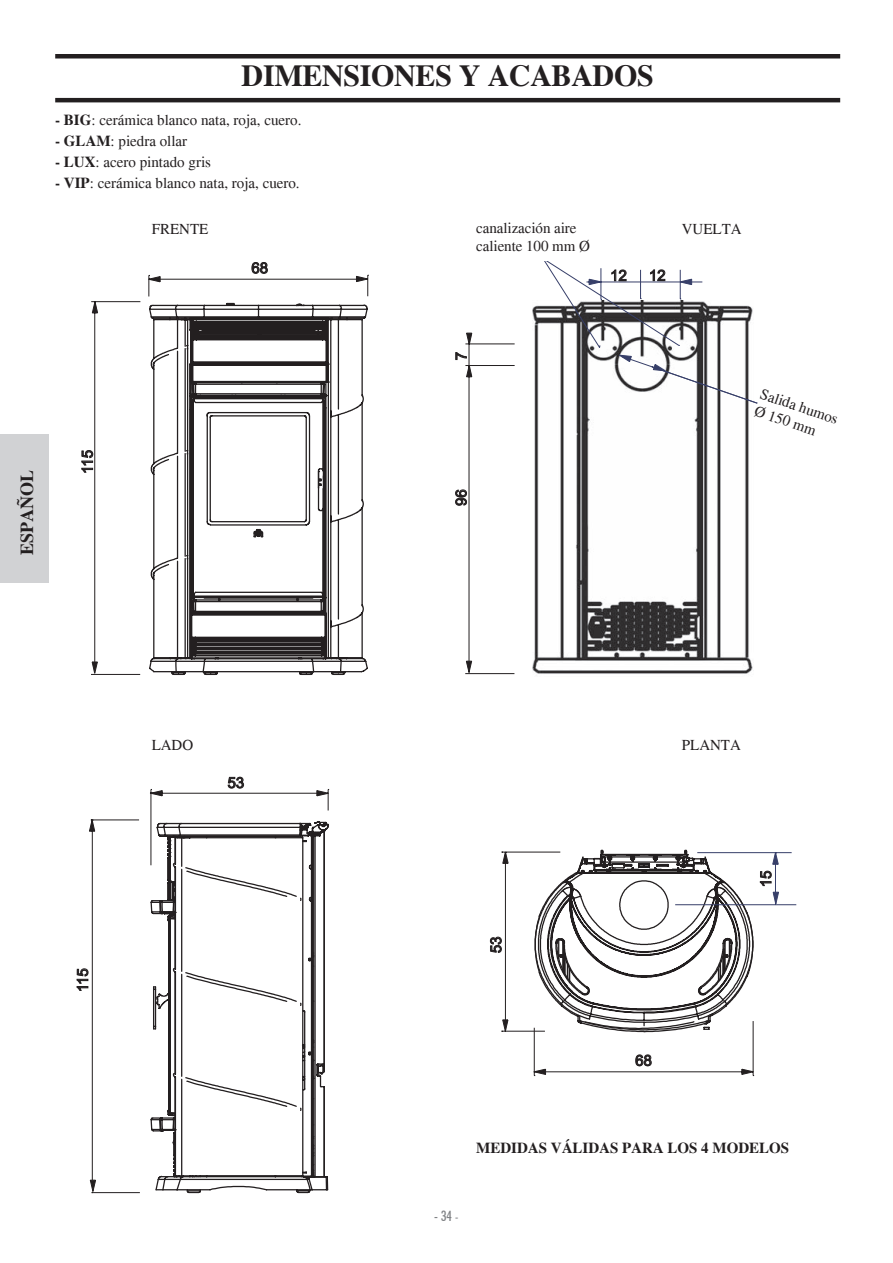
<style>
.page{position:relative;width:893px;height:1263px;background:#fff}
.page>*{position:absolute;margin:0;border:0;box-sizing:border-box;transform-origin:0 0}
.t1{font:700 30px "Times";letter-spacing:-.01em;color:#231f20}
.t2{font:700 18px "Times";color:#231f20}
.t3{font:15px/18px "Times";color:#231f20}
.t4{font:15px/16.8px "Arial";color:#231f20}
.t5{font:700 15px "Times";color:#231f20}
.t6{font:500 condensed 14.25px "Futura BT";color:#808285}
.s1{font-weight:700}
.s2{font-size:12px}
</style>
<div class="page">
<div style="left:0;top:434px;width:48px;height:149px;background:#d1d2d4"></div>
<div style="left:55px;top:54px;width:785px;height:5px;background:#231f20"></div>
<hr style="left:55px;top:98px;width:785px;height:4px;background:#231f20">
<svg style="left:82px;top:301px;width:58px;height:374px"></svg>
<hr style="left:91px;top:674px;width:48px;height:1px;background:#231f20">
<svg style="left:148px;top:262px;width:220px;height:35px"></svg>
<svg style="left:149px;top:302px;width:219px;height:42px"></svg>
<svg style="left:149px;top:344px;width:219px;height:331px"></svg>
<svg style="left:150px;top:777px;width:179px;height:44px"></svg>
<svg style="left:77px;top:819px;width:62px;height:374px"></svg>
<hr style="left:92px;top:1192px;width:48px;height:1px;background:#231f20">
<svg style="left:150px;top:831px;width:178px;height:363px"></svg>
<svg style="left:172px;top:824px;width:143px;height:368px"></svg>
<svg style="left:490px;top:849px;width:264px;height:227px"></svg>
<hr style="left:697px;top:852px;width:94px;height:1px;background:#373f69">
<hr style="left:775px;top:853px;width:1px;height:52px;background:#373f69">
<hr style="left:675px;top:904px;width:120px;height:1px;background:#373f69">
<svg style="left:760px;top:871px;width:12px;height:15px"></svg>
<svg style="left:772px;top:852px;width:7px;height:13px"></svg>
<svg style="left:773px;top:892px;width:6px;height:12px"></svg>
<svg style="left:455px;top:261px;width:303px;height:413px"></svg>
<h1 class="t1" style="left:242px;top:58px;width:414px">DIMENSIONES Y ACABADOS</h1>
<p class="t3" style="left:55px;top:110px;width:248px"><span class="s1">- BIG</span>: cerámica blanco nata, roja, cuero.</p>
<p class="t3" style="left:55px;top:131px;width:134px"><span class="s1">- GLAM</span>: piedra ollar</p>
<p class="t3" style="left:55px;top:152px;width:157px"><span class="s1">- LUX</span>: acero pintado gris</p>
<p class="t3" style="left:55px;top:173px;width:246px"><span class="s1">- VIP</span>: cerámica blanco nata, roja, cuero.</p>
<p class="t3" style="left:476px;top:219px;width:115px">canalización aire caliente 100 mm Ø</p>
<p class="t3" style="left:152px;top:220px;width:58px">FRENTE</p>
<p class="t3" style="left:682px;top:220px;width:61px">VUELTA</p>
<p class="t4" style="left:481px;top:226px;width:127px">canalizzazione aria calda Ø 10 cm</p>
<p class="t4" style="left:251px;top:260px;width:18px">68</p>
<p class="t4" style="left:610px;top:267px;width:18px">12</p>
<p class="t4" style="left:649px;top:267px;width:18px">12</p>
<p class="t2" style="left:16px;top:555px;width:87px;rotate:-90deg">ESPAÑOL</p>
<p class="t4" style="left:79px;top:474px;width:25px;rotate:-90deg">115</p>
<p class="t4" style="left:453px;top:360px;width:10px;rotate:-90deg">7</p>
<p class="t4" style="left:453px;top:506px;width:18px;rotate:-90deg">96</p>
<p class="t3" style="left:764px;top:384px;width:83px;rotate:19deg">Salida humos<br>Ø 150 mm</p>
<p class="t4" style="left:763px;top:387px;width:73px;rotate:19deg">Ø 15 cm uscita fumi</p>
<p class="t4" style="left:74px;top:992px;width:25px;rotate:-90deg">115</p>
<p class="t3" style="left:152px;top:736px;width:43px">LADO</p>
<p class="t3" style="left:682px;top:736px;width:61px">PLANTA</p>
<p class="t4" style="left:228px;top:774px;width:18px">53</p>
<p class="t4" style="left:488px;top:953px;width:18px;rotate:-90deg">53</p>
<p class="t4" style="left:757px;top:887px;width:18px;rotate:-90deg">15</p>
<p class="t4" style="left:635px;top:1052px;width:18px">68</p>
<p class="t5" style="left:476px;top:1138px;width:314px">MEDIDAS VÁLIDAS PARA LOS 4 MODELOS</p>
<p class="t6" style="left:434px;top:1207px;width:26px">- 34 <span class="s2">-</span></p>
</div>
